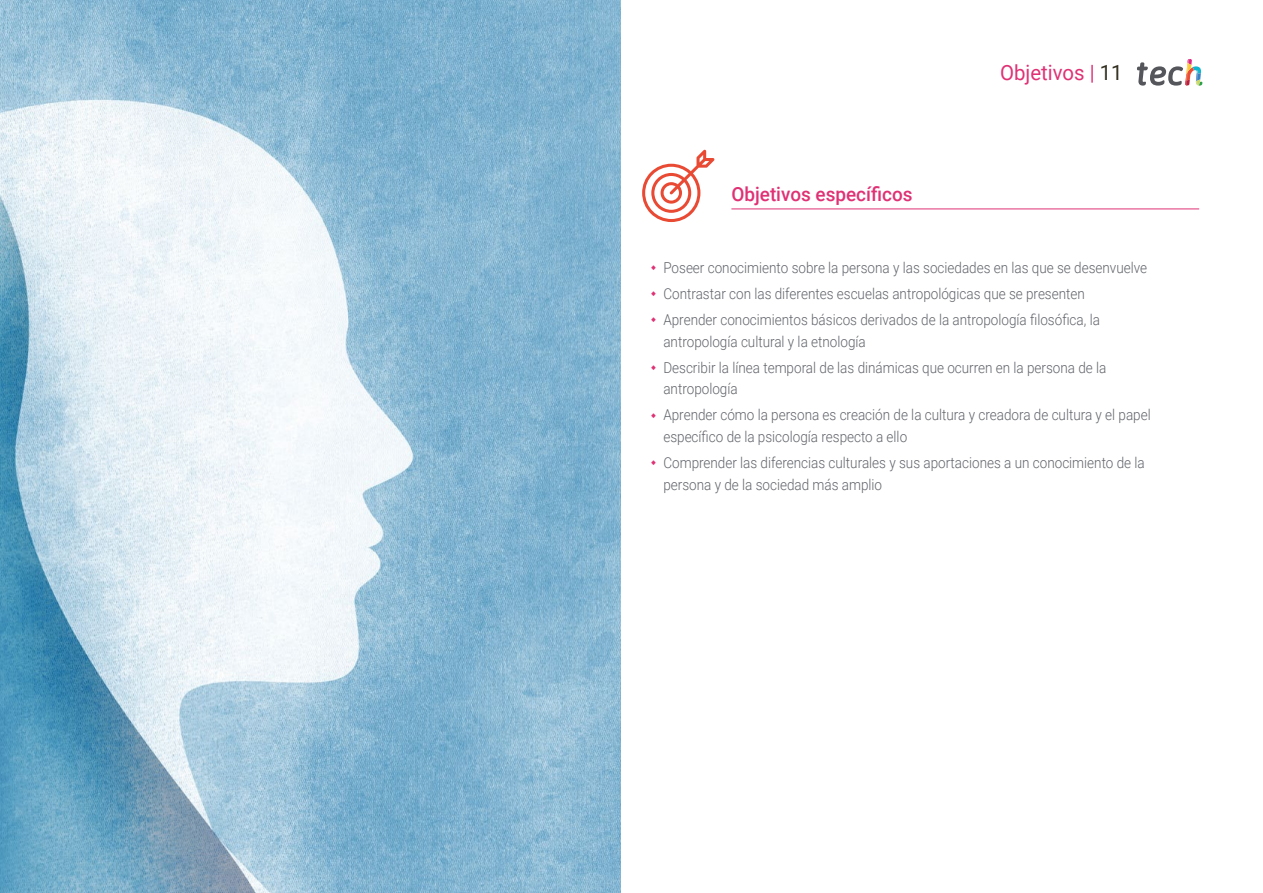
<style>
.page{position:relative;width:1263px;height:893px;background:#fff}
.page>*{position:absolute;margin:0;border:0;box-sizing:border-box;transform-origin:0 0}
.t1{font:21px "Roboto";color:#df3174}
.t2{font:500 19.5px "Roboto";color:#df3174}
.t3{font:300 15px/26px "Roboto";color:#61646a;scale:.9 1}
.s1{color:#312e20}
</style>
<div class="page">
<hr style="left:731px;top:209px;width:468px;height:1px;background:#df3174">
<svg style="left:642px;top:150px;width:72px;height:72px"></svg>
<img style="left:0;top:0;width:621px;height:893px">
<svg style="left:1137px;top:59px;width:65px;height:27px"></svg>
<h2 class="t2" style="left:731px;top:180px;width:183px">Objetivos específicos</h2>
<h1 class="t1" style="left:1000px;top:57px;width:124px">Objetivos | <span class="s1">11</span></h1>
<p class="t3" style="left:663px;top:254px;width:539px">Poseer conocimiento sobre la persona y las sociedades en las que se desenvuelve<br>Contrastar con las diferentes escuelas antropológicas que se presenten<br>Aprender conocimientos básicos derivados de la antropología filosófica, la</p>
<p class="t3" style="left:663px;top:328px;width:494px">antropología cultural y la etnología<br>Describir la línea temporal de las dinámicas que ocurren en la persona de la</p>
<p class="t3" style="left:663px;top:375px;width:543px">antropología<br>Aprender cómo la persona es creación de la cultura y creadora de cultura y el papel</p>
<p class="t3" style="left:663px;top:423px;width:536px">específico de la psicología respecto a ello<br>Comprender las diferencias culturales y sus aportaciones a un conocimiento de la</p>
<p class="t3" style="left:663px;top:471px;width:245px">persona y de la sociedad más amplio</p>
</div>
